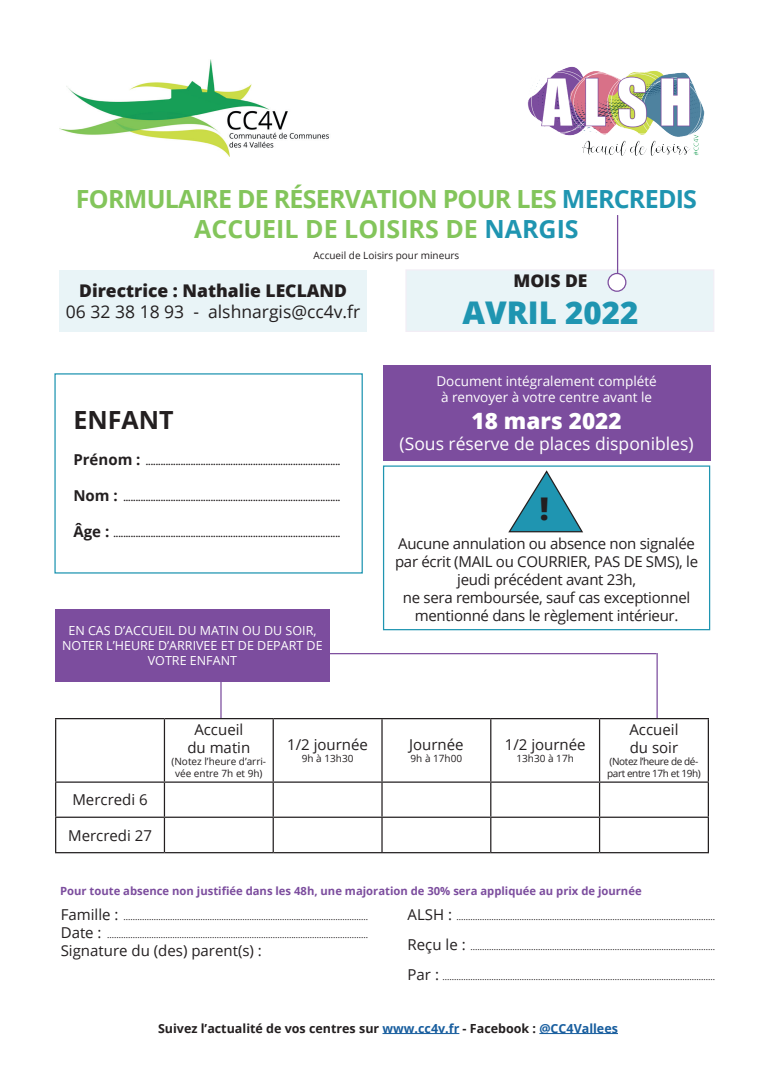
<style>
.page{position:relative;width:773px;height:1081px;background:#fff}
.page>*{position:absolute;margin:0;border:0;box-sizing:border-box;transform-origin:0 0}
.t1{font:800 31.25px "Open Sans";color:#1f95b1}
.t2{font:800 31.25px "Open Sans";color:#231f20}
.t3{font:700 25px/30px "Open Sans";letter-spacing:-.03em;color:#83c55b;text-align:center}
.t4{font:700 25px "Open Sans";color:#231f20}
.t5{font:800 22.5px "Open Sans";color:#fff}
.t6{font:800 17.5px "Open Sans";color:#231f20}
.t7{font:17.5px "Open Sans";color:#fff}
.t8{font:17.5px "Open Sans";color:#231f20}
.t9{font:15px/18px "Open Sans";letter-spacing:-.02em;color:#231f20;text-align:center}
.t10{font:15px/18px "Open Sans";color:#231f20;text-align:center}
.t11{font:13.5px/16.2px "Open Sans";color:#fff;text-align:center}
.t12{font:12.5px/15px "Open Sans";color:#fff;text-align:center}
.t13{font:700 12.5px "Open Sans";color:#231f20}
.t14{font:700 11.25px "Open Sans";color:#7c4d9e}
.t15{font:10px/12px "Open Sans";color:#231f20;text-align:center}
.t16{font:10px/12px "Open Sans";letter-spacing:-.04em;color:#231f20}
.t17{font:8.75px/18px "Open Sans";color:#231f20}
.t18{font:700 8.75px "Open Sans";color:#231f20}
.s1{color:#1f95b1}
.s2{font-size:15px}
.s3{color:#175d9e}
</style>
<div class="page">
<div style="left:405px;top:269px;width:309px;height:63px;background:#e9f4f7"></div>
<img style="left:59px;top:59px;width:270px;height:98px">
<img style="left:527px;top:66px;width:178px;height:90px">
<div style="left:59px;top:270px;width:308px;height:61px;background:#e9f4f7"></div>
<hr style="left:617px;top:215px;width:1px;height:68px;background:#7c4d9e">
<div style="left:608px;top:273px;width:17px;height:18px;background:#fff;border-radius:50%"></div>
<div style="left:607px;top:273px;width:19px;height:19px;border:1px solid #7c4d9e;border-radius:50%"></div>
<hr style="left:382px;top:1033px;width:77px;height:1px;background:#175d9e">
<hr style="left:539px;top:1033px;width:79px;height:1px;background:#175d9e">
<div style="left:383px;top:365px;width:327px;height:95px;background:#7c4d9e"></div>
<svg style="left:508px;top:470px;width:75px;height:63px"></svg>
<hr style="left:55px;top:718px;width:109px;height:1px;background:#231f20">
<hr style="left:55px;top:719px;width:1px;height:62px;background:#231f20">
<hr style="left:164px;top:718px;width:109px;height:1px;background:#231f20">
<hr style="left:164px;top:719px;width:1px;height:62px;background:#231f20">
<hr style="left:273px;top:718px;width:109px;height:1px;background:#231f20">
<hr style="left:272px;top:719px;width:2px;height:62px;background:#231f20">
<hr style="left:382px;top:718px;width:108px;height:1px;background:#231f20">
<hr style="left:381px;top:719px;width:1px;height:62px;background:#231f20">
<hr style="left:490px;top:718px;width:109px;height:1px;background:#231f20">
<hr style="left:490px;top:719px;width:1px;height:62px;background:#231f20">
<hr style="left:599px;top:718px;width:109px;height:1px;background:#231f20">
<hr style="left:599px;top:719px;width:1px;height:62px;background:#231f20">
<hr style="left:707px;top:719px;width:1px;height:62px;background:#231f20">
<hr style="left:55px;top:781px;width:109px;height:2px;background:#231f20">
<hr style="left:55px;top:783px;width:1px;height:33px;background:#231f20">
<hr style="left:164px;top:781px;width:109px;height:2px;background:#231f20">
<hr style="left:164px;top:783px;width:1px;height:33px;background:#231f20">
<hr style="left:273px;top:781px;width:109px;height:2px;background:#231f20">
<hr style="left:272px;top:783px;width:2px;height:33px;background:#231f20">
<hr style="left:382px;top:781px;width:108px;height:2px;background:#231f20">
<hr style="left:381px;top:783px;width:1px;height:33px;background:#231f20">
<hr style="left:490px;top:781px;width:109px;height:2px;background:#231f20">
<hr style="left:490px;top:783px;width:1px;height:33px;background:#231f20">
<hr style="left:599px;top:781px;width:109px;height:2px;background:#231f20">
<hr style="left:599px;top:783px;width:1px;height:33px;background:#231f20">
<hr style="left:707px;top:783px;width:1px;height:33px;background:#231f20">
<hr style="left:55px;top:816px;width:109px;height:2px;background:#231f20">
<hr style="left:55px;top:818px;width:1px;height:34px;background:#231f20">
<hr style="left:164px;top:816px;width:109px;height:2px;background:#231f20">
<hr style="left:164px;top:818px;width:1px;height:34px;background:#231f20">
<hr style="left:273px;top:816px;width:109px;height:2px;background:#231f20">
<hr style="left:272px;top:818px;width:2px;height:34px;background:#231f20">
<hr style="left:382px;top:816px;width:108px;height:2px;background:#231f20">
<hr style="left:381px;top:818px;width:1px;height:34px;background:#231f20">
<hr style="left:490px;top:816px;width:109px;height:2px;background:#231f20">
<hr style="left:490px;top:818px;width:1px;height:34px;background:#231f20">
<hr style="left:599px;top:816px;width:109px;height:2px;background:#231f20">
<hr style="left:599px;top:818px;width:1px;height:34px;background:#231f20">
<hr style="left:707px;top:818px;width:1px;height:34px;background:#231f20">
<hr style="left:55px;top:852px;width:109px;height:1px;background:#231f20">
<hr style="left:164px;top:852px;width:109px;height:1px;background:#231f20">
<hr style="left:273px;top:852px;width:109px;height:1px;background:#231f20">
<hr style="left:382px;top:852px;width:108px;height:1px;background:#231f20">
<hr style="left:490px;top:852px;width:109px;height:1px;background:#231f20">
<hr style="left:599px;top:852px;width:109px;height:1px;background:#231f20">
<hr style="left:220px;top:645px;width:1px;height:73px;background:#7c4d9e">
<hr style="left:329px;top:653px;width:327px;height:1px;background:#7c4d9e">
<hr style="left:656px;top:653px;width:1px;height:65px;background:#7c4d9e">
<div style="left:383px;top:465px;width:327px;height:165px;border:1px solid #1f95b1"></div>
<div style="left:55px;top:609px;width:275px;height:72px;background:#7c4d9e"></div>
<h2 class="t3" style="left:76px;top:183px;width:622px">FORMULAIRE DE RÉSERVATION POUR LES <span class="s1">MERCREDIS<br></span>ACCUEIL DE LOISIRS DE <span class="s1">NARGIS</span></h2>
<p class="t15" style="left:313px;top:249px;width:147px">Accueil de Loisirs pour mineurs</p>
<h3 class="t6" style="left:79px;top:277px;width:269px">Directrice : Nathalie LECLAND</h3>
<h3 class="t8" style="left:66px;top:300px;width:296px">06 32 38 18 93 - alshnargis@cc4v.fr</h3>
<h3 class="t6" style="left:513px;top:267px;width:76px">MOIS DE</h3>
<h1 class="t1" style="left:462px;top:289px;width:177px">AVRIL 2022</h1>
<h2 class="t4" style="left:73px;top:402px;width:102px">ENFANT</h2>
<p class="t18" style="left:73px;top:456px;width:268px"><span class="s2">Prénom :</span> ..............................................................................</p>
<p class="t18" style="left:73px;top:492px;width:268px"><span class="s2">Nom :</span> .......................................................................................</p>
<p class="t18" style="left:73px;top:528px;width:268px"><span class="s2">Âge :</span> ...........................................................................................</p>
<h3 class="t12" style="left:62px;top:623px;width:262px">EN CAS D’ACCUEIL DU MATIN OU DU SOIR,<br>NOTER L’HEURE D’ARRIVEE ET DE DEPART DE<br>VOTRE ENFANT</h3>
<h3 class="t10" style="left:72px;top:790px;width:77px">Mercredi 6</h3>
<h3 class="t10" style="left:68px;top:826px;width:85px">Mercredi 27</h3>
<h3 class="t10" style="left:187px;top:720px;width:64px">Accueil du matin</h3>
<p class="t15" style="left:171px;top:755px;width:96px">(Notez l’heure d’arri&shy;vée entre 7h et 9h)</p>
<h3 class="t10" style="left:287px;top:735px;width:82px">1/2 journée</h3>
<p class="t15" style="left:302px;top:752px;width:53px">9h à 13h30</p>
<h3 class="t11" style="left:436px;top:372px;width:222px">Document intégralement complété à renvoyer à votre centre avant le</h3>
<h3 class="t5" style="left:471px;top:404px;width:151px">18 mars 2022</h3>
<h3 class="t7" style="left:399px;top:431px;width:295px">(Sous réserve de places disponibles)</h3>
<h1 class="t2" style="left:540px;top:485px;width:11px">!</h1>
<h3 class="t9" style="left:395px;top:534px;width:304px">Aucune annulation ou absence non signalée par écrit (MAIL ou COURRIER, PAS DE SMS), le jeudi précédent avant 23h,<br>ne sera remboursée, sauf cas exceptionnel mentionné dans le règlement intérieur.</h3>
<h3 class="t10" style="left:409px;top:735px;width:56px">Journée</h3>
<p class="t15" style="left:410px;top:752px;width:53px">9h à 17h00</p>
<h3 class="t10" style="left:504px;top:735px;width:82px">1/2 journée</h3>
<p class="t15" style="left:516px;top:752px;width:59px">13h30 à 17h</p>
<h3 class="t10" style="left:629px;top:720px;width:50px;text-align:left">Accueil du soir</h3>
<p class="t16" style="left:607px;top:755px;width:95px">(Notez l’heure de dé&shy;part entre 17h et 19h)</p>
<p class="t14" style="left:60px;top:883px;width:583px">Pour toute absence non justifiée dans les 48h, une majoration de 30% sera appliquée au prix de journée</p>
<p class="t17" style="left:61px;top:908px;width:309px"><span class="s2">Famille :</span> .........................................................................................................<br><span class="s2">Date :</span> ................................................................................................................</p>
<h3 class="t10" style="left:61px;top:941px;width:203px">Signature du (des) parent(s) :</h3>
<p class="t17" style="left:407px;top:908px;width:309px"><span class="s2">ALSH :</span> ...............................................................................................................</p>
<p class="t17" style="left:407px;top:938px;width:309px"><span class="s2">Reçu le :</span> .........................................................................................................</p>
<p class="t17" style="left:407px;top:968px;width:309px"><span class="s2">Par :</span> .....................................................................................................................</p>
<h3 class="t13" style="left:158px;top:1019px;width:461px">Suivez l’actualité de vos centres sur <span class="s3">www.cc4v.fr</span> - Facebook : <span class="s3">@CC4Vallees</span></h3>
</div>
